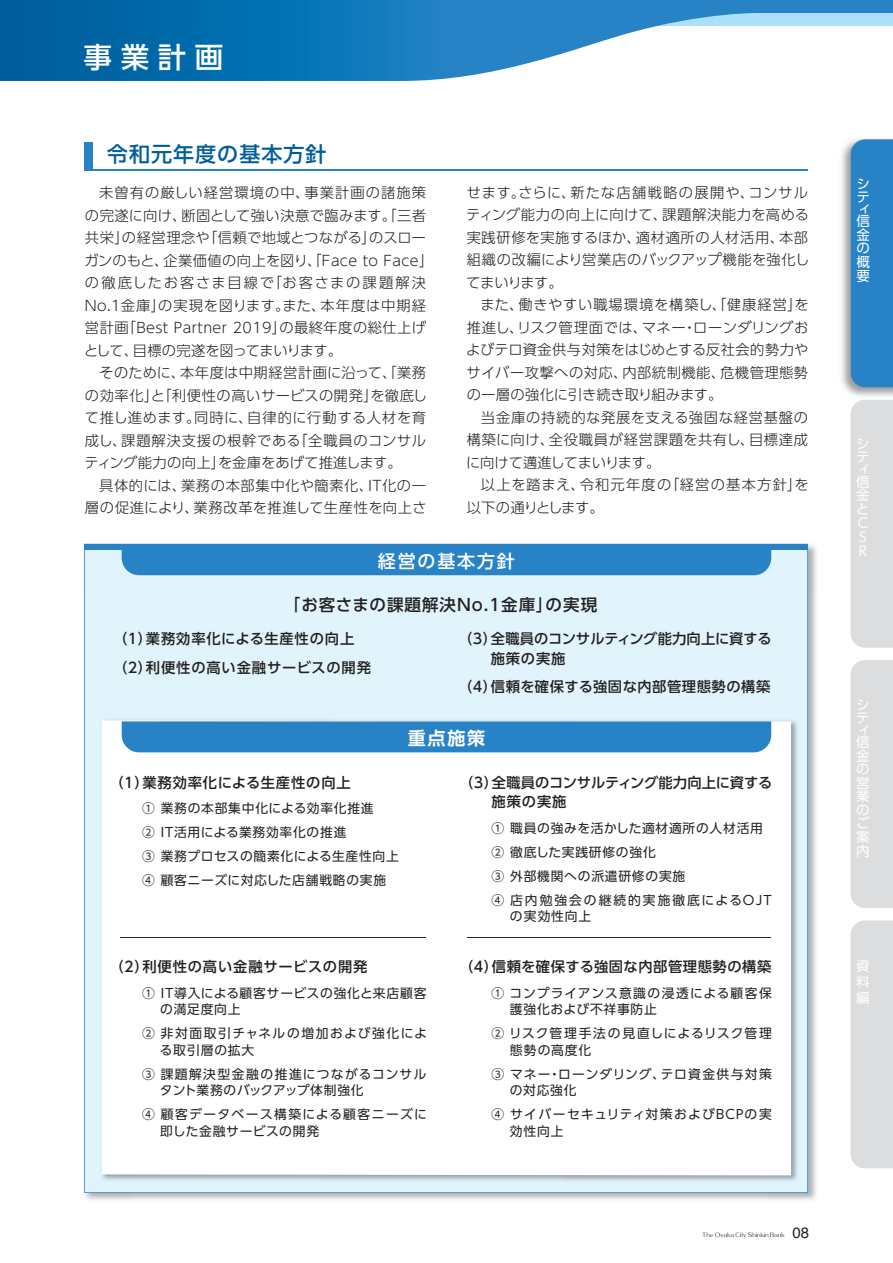
<style>
.page{position:relative;width:893px;height:1263px;background:#fff}
.page>*{position:absolute;margin:0;border:0;box-sizing:border-box;transform-origin:0 0}
.t1{font:28.5px "UD Shin Go Pro Medium 90 pv RKSJ H";color:#fff}
.t2{font:21px "UD Shin Go Pro Medium 90 pv RKSJ H";letter-spacing:.05em;color:#005d9c}
.t3{font:18px "UD Shin Go Pro Medium 90 pv RKSJ H";letter-spacing:.1em;color:#fff}
.t4{font:18px "UD Shin Go Pro De Bold 90 pv RKSJ H";color:#fff}
.t5{font:16.5px "UD Shin Go Pro Medium 90 pv RKSJ H";letter-spacing:.06em;color:#231f20}
.t6{font:15px "Helvetica";color:#231f20}
.t7{font:14.25px/22.5px "UD Shin Go Pro Light 90 pv RKSJ H";letter-spacing:.035em;color:#231f20;text-align:justify}
.t8{font:14.25px/28.5px "UD Shin Go Pro Medium 90 pv RKSJ H";letter-spacing:.06em;color:#231f20}
.t9{font:14.25px "UD Shin Go Pro Medium 90 pv RKSJ H";letter-spacing:.04em;color:#231f20}
.t10{font:14.25px/22.5px "UD Shin Go Pro Light 90 pv RKSJ H";letter-spacing:.075em;color:#231f20}
.t11{font:14.25px/19.5px "UD Shin Go Pro Medium 90 pv RKSJ H";letter-spacing:.01em;color:#231f20}
.t12{font:14.25px/19.5px "UD Shin Go Pro Medium 90 pv RKSJ H";letter-spacing:.015em;color:#231f20}
.t13{font:13.5px/13.5px "UD Shin Go Pro Regular 90 pv RKSJ V";color:#fff;text-align:justify}
.t14{font:12.75px/24px "UD Shin Go Pro Regular 90 pv RKSJ H";letter-spacing:.06em;color:#231f20}
.t15{font:12.75px/16.5px "UD Shin Go Pro Regular 90 pv RKSJ H";letter-spacing:.08em;color:#231f20}
.t16{font:12.75px/16.5px "UD Shin Go Pro Regular 90 pv RKSJ H";letter-spacing:.095em;color:#231f20}
.t17{font:12.75px/16.5px "UD Shin Go Pro Regular 90 pv RKSJ H";letter-spacing:.105em;color:#231f20}
</style>
<div class="page">
<hr style="left:85px;top:169px;width:722px;height:2px;background:#2783c5">
<div style="left:85px;top:142px;width:8px;height:28px;background:#2783c5"></div>
<img style="left:84px;top:543px;width:733px;height:48px">
<img style="left:85px;top:1193px;width:48px;height:7px">
<img style="left:768px;top:591px;width:48px;height:609px">
<div style="left:84px;top:544px;width:724px;height:649px;background:#e1f4fc"></div>
<img style="left:98px;top:716px;width:702px;height:469px">
<svg style="left:102px;top:720px;width:689px;height:455px"></svg>
<div style="left:122px;top:550px;width:649px;height:25px;background:#2783c5"></div>
<div style="left:85px;top:544px;width:723px;height:6px;background:#2783c5"></div>
<div style="left:122px;top:721px;width:649px;height:31px;background:#2783c5"></div>
<hr style="left:120px;top:937px;width:306px;height:1px;background:#231f20">
<hr style="left:467px;top:937px;width:304px;height:1px;background:#231f20">
<img style="left:841px;top:138px;width:51px;height:262px">
<div style="left:850px;top:139px;width:42px;height:248px;background:#2783c5"></div>
<div style="left:850px;top:400px;width:42px;height:248px;background:#dcdddf"></div>
<div style="left:850px;top:660px;width:42px;height:248px;background:#dcdddf"></div>
<div style="left:850px;top:920px;width:42px;height:248px;background:#dcdddf"></div>
<div style="left:0;top:0;width:892px;height:26px;background:#aae0f9"></div>
<div style="left:0;top:0;width:892px;height:13px;background:#2783c5"></div>
<svg style="left:0;top:0;width:755px;height:81px"></svg>
<svg style="left:702px;top:1232px;width:82px;height:7px"></svg>
<h1 class="t1" style="left:84px;top:46px;width:141px">事業計画</h1>
<h2 class="t2" style="left:107px;top:146px;width:221px">令和元年度の基本方針</h2>
<p class="t7" style="left:466px;top:183px;width:344px">せます。さらに、新たな店舗戦略の展開や、コンサルティング能力の向上に向けて、課題解決能力を高める実践研修を実施するほか、適材適所の人材活用、本部組織の改編により営業店のバックアップ機能を強化してまいります。</p>
<p class="t7" style="left:466px;top:296px;width:344px;text-indent:14px">また、働きやすい職場環境を構築し、「健康経営」を推進し、リスク管理面では、マネー・ローンダリングおよびテロ資金供与対策をはじめとする反社会的勢力やサイバー攻撃への対応、内部統制機能、危機管理態勢の一層の強化に引き続き取り組みます。</p>
<p class="t7" style="left:466px;top:408px;width:343px;text-indent:15px">当金庫の持続的な発展を支える強固な経営基盤の構築に向け、全役職員が経営課題を共有し、目標達成に向けて邁進してまいります。</p>
<p class="t10" style="left:466px;top:476px;width:343px;text-indent:14px">以上を踏まえ、令和元年度の「経営の基本方針」を以下の通りとします。</p>
<p class="t3" style="left:378px;top:554px;width:138px">経営の基本方針</p>
<p class="t7" style="left:84px;top:184px;width:351px;text-align:left;text-indent:15px">未曽有の厳しい経営環境の中、事業計画の諸施策の完遂に向け、断固として強い決意で臨みます。「三者共栄」の経営理念や「信頼で地域とつながる」のスローガンのもと、企業価値の向上を図り、「Face to Face」の徹底したお客さま目線で「お客さまの課題解決<br>No.1金庫」の実現を図ります。また、本年度は中期経営計画「Best Partner 2019」の最終年度の総仕上げとして、目標の完遂を図ってまいります。</p>
<p class="t7" style="left:85px;top:364px;width:344px;text-indent:15px">そのために、本年度は中期経営計画に沿って、「業務の効率化」と「利便性の高いサービスの開発」を徹底して推し進めます。同時に、自律的に行動する人材を育成し、課題解決支援の根幹である「全職員のコンサルティング能力の向上」を金庫をあげて推進します。</p>
<p class="t7" style="left:85px;top:476px;width:343px;text-align:right">具体的には、業務の本部集中化や簡素化、IT化の一層の促進により、業務改革を推進して生産性を向上さ</p>
<p class="t5" style="left:284px;top:599px;width:315px">「お客さまの課題解決No.1金庫」の実現</p>
<p class="t8" style="left:113px;top:627px;width:259px">（１）業務効率化による生産性の向上（２）利便性の高い金融サービスの開発</p>
<p class="t12" style="left:490px;top:631px;width:282px;text-indent:-33px">（３）全職員のコンサルティング能力向上に資する施策の実施</p>
<p class="t9" style="left:458px;top:682px;width:314px">（４）信頼を確保する強固な内部管理態勢の構築</p>
<p class="t4" style="left:408px;top:731px;width:79px">重点施策</p>
<p class="t8" style="left:109px;top:770px;width:243px">（１）業務効率化による生産性の向上</p>
<p class="t14" style="left:142px;top:798px;width:258px">① 業務の本部集中化による効率化推進<br>② ＩＴ活用による業務効率化の推進<br>③ 業務プロセスの簡素化による生産性向上<br>④ 顧客ニーズに対応した店舗戦略の実施</p>
<p class="t8" style="left:109px;top:954px;width:259px">（２）利便性の高い金融サービスの開発</p>
<p class="t14" style="left:160px;top:986px;width:268px;line-height:16.5px;text-indent:-18px">① IT導入による顧客サービスの強化と来店顧客の満足度向上</p>
<p class="t17" style="left:160px;top:1027px;width:269px;text-indent:-18px">② 非対面取引チャネルの増加および強化による取引層の拡大</p>
<p class="t14" style="left:160px;top:1067px;width:268px;line-height:16.5px;text-indent:-18px">③ 課題解決型金融の推進につながるコンサルタント業務のバックアップ体制強化</p>
<p class="t16" style="left:160px;top:1108px;width:268px;text-indent:-18px">④ 顧客データベース構築による顧客ニーズに即した金融サービスの開発</p>
<p class="t11" style="left:491px;top:774px;width:282px;text-indent:-33px">（３）全職員のコンサルティング能力向上に資する施策の実施</p>
<p class="t14" style="left:491px;top:817px;width:282px">① 職員の強みを活かした適材適所の人材活用<br>② 徹底した実践研修の強化<br>③ 外部機関への派遣研修の実施<br>④ 店内勉強会の継続的実施徹底によるOJT</p>
<p class="t14" style="left:509px;top:906px;width:83px">の実効性向上</p>
<p class="t9" style="left:459px;top:961px;width:314px">（４）信頼を確保する強固な内部管理態勢の構築</p>
<p class="t14" style="left:509px;top:986px;width:264px;line-height:16.5px;text-indent:-18px">① コンプライアンス意識の浸透による顧客保護強化および不祥事防止</p>
<p class="t14" style="left:509px;top:1027px;width:264px;line-height:16.5px;text-indent:-18px">② リスク管理手法の見直しによるリスク管理態勢の高度化</p>
<p class="t15" style="left:509px;top:1067px;width:264px;text-indent:-18px">③ マネー・ローンダリング、テロ資金供与対策の対応強化</p>
<p class="t15" style="left:509px;top:1108px;width:264px;text-indent:-18px">④ サイバーセキュリティ対策およびＢＣＰの実効性向上</p>
<p class="t6" style="left:792px;top:1227px;width:18px">08</p>
<p class="t13" style="left:856px;top:179px;width:15px;line-height:12.5px">シティ信</p>
<p class="t13" style="left:856px;top:230px;width:15px">金の概要</p>
<p class="t13" style="left:856px;top:440px;width:15px;line-height:12.5px">シティ信</p>
<p class="t13" style="left:856px;top:490px;width:15px;text-align:left">金と<br>C<br>S<br>R</p>
<p class="t13" style="left:856px;top:700px;width:15px;line-height:12.5px">シティ信</p>
<p class="t13" style="left:856px;top:751px;width:15px">金の営業のご案内</p>
<p class="t13" style="left:856px;top:959px;width:15px;line-height:16.2px">資料編</p>
</div>
